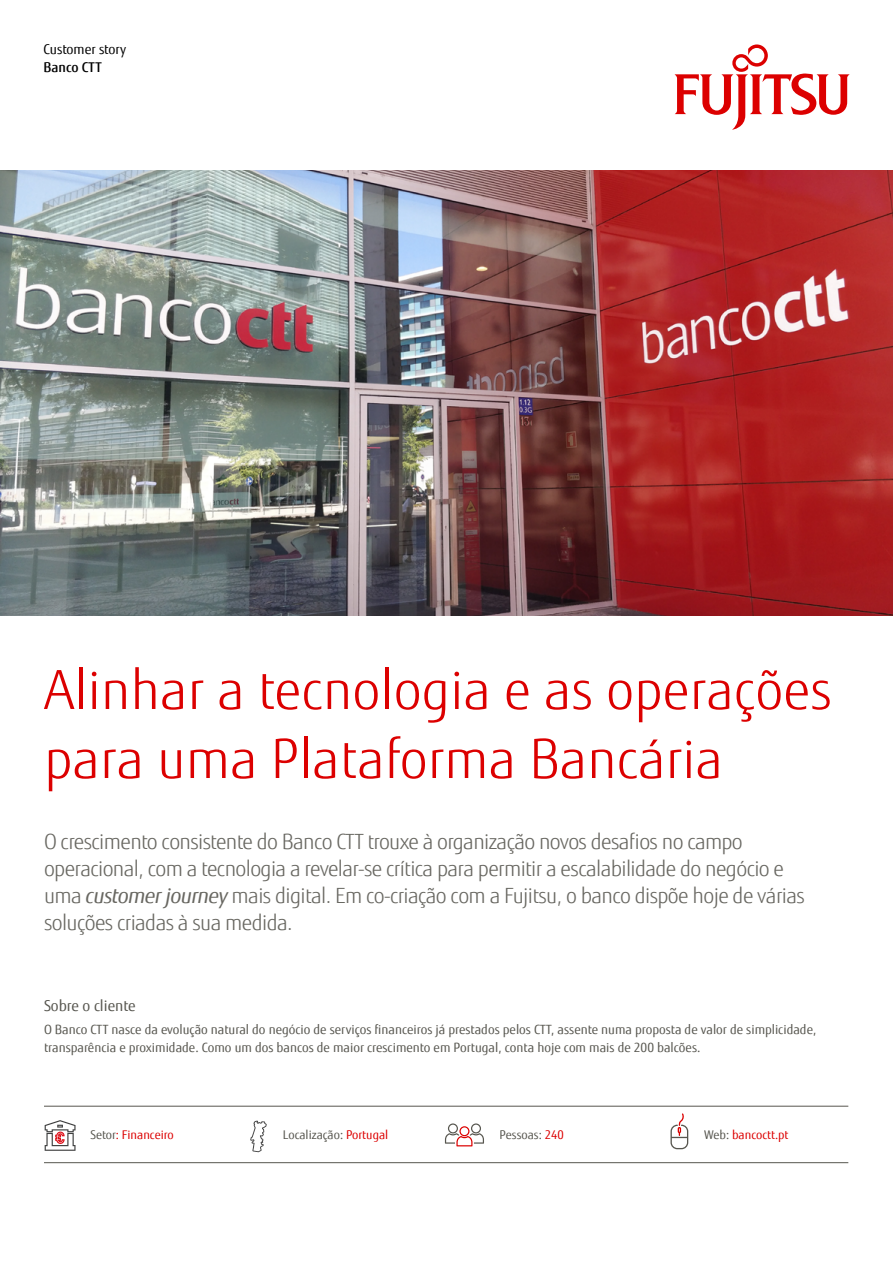
<style>
.page{position:relative;width:893px;height:1263px;background:#fff}
.page>*{position:absolute;margin:0;border:0;box-sizing:border-box;transform-origin:0 0}
.t1{font:300 54px/69px "Fujitsu Sans";color:#dc0000}
.t2{font:300 21px/27px "Fujitsu Sans";letter-spacing:-.03em;color:#686761}
.t3{font:15px "Fujitsu Sans";color:#57564f}
.t4{font:13.5px "Fujitsu Sans";color:#000}
.t5{font:500 13.5px "Fujitsu Sans";color:#000}
.t6{font:12.75px/18px "Fujitsu Sans";color:#57564f}
.t7{font:12px "Fujitsu Sans";color:#dc0000}
.t8{font:12px "Fujitsu Sans";color:#57564f}
.s1{font-weight:400;font-style:italic}
.s2{color:#57564f}
.s3{color:#dc0000}
</style>
<div class="page">
<svg style="left:674px;top:44px;width:176px;height:86px"></svg>
<img style="left:0;top:170px;width:893px;height:445px">
<hr style="left:44px;top:1162px;width:804px;height:1px;background:#57564f">
<hr style="left:44px;top:1106px;width:804px;height:1px;background:#57564f">
<svg style="left:445px;top:1123px;width:39px;height:23px"></svg>
<div style="left:670px;top:1124px;width:18px;height:25px;border:1px solid #57564f;border-radius:6px"></div>
<svg style="left:671px;top:1113px;width:17px;height:25px"></svg>
<svg style="left:250px;top:1120px;width:17px;height:32px"></svg>
<svg style="left:45px;top:1120px;width:31px;height:31px"></svg>
<p class="t4" style="left:44px;top:41px;width:84px">Customer story</p>
<p class="t5" style="left:44px;top:59px;width:60px">Banco CTT</p>
<h1 class="t1" style="left:44px;top:656px;width:790px">Alinhar a tecnologia e as operações para uma Plataforma Bancária</h1>
<p class="t2" style="left:44px;top:828px;width:762px">O crescimento consistente do Banco CTT trouxe à organização novos desafios no campo operacional, com a tecnologia a revelar-se crítica para permitir a escalabilidade do negócio e uma <span class="s1">customer journey</span> mais digital. Em co-criação com a Fujitsu, o banco dispõe hoje de várias soluções criadas à sua medida.</p>
<p class="t3" style="left:44px;top:997px;width:93px">Sobre o cliente</p>
<p class="t6" style="left:44px;top:1020px;width:774px">O Banco CTT nasce da evolução natural do negócio de serviços financeiros já prestados pelos CTT, assente numa proposta de valor de simplicidade, transparência e proximidade. Como um dos bancos de maior crescimento em Portugal, conta hoje com mais de 200 balcões.</p>
<p class="t7" style="left:91px;top:1127px;width:85px"><span class="s2">Setor</span>: Financeiro</p>
<p class="t8" style="left:283px;top:1127px;width:107px">Localização: <span class="s3">Portugal</span></p>
<p class="t8" style="left:500px;top:1128px;width:66px">Pessoas: <span class="s3">240</span></p>
<p class="t7" style="left:704px;top:1127px;width:86px"><span class="s2">Web:</span> bancoctt.pt</p>
</div>
